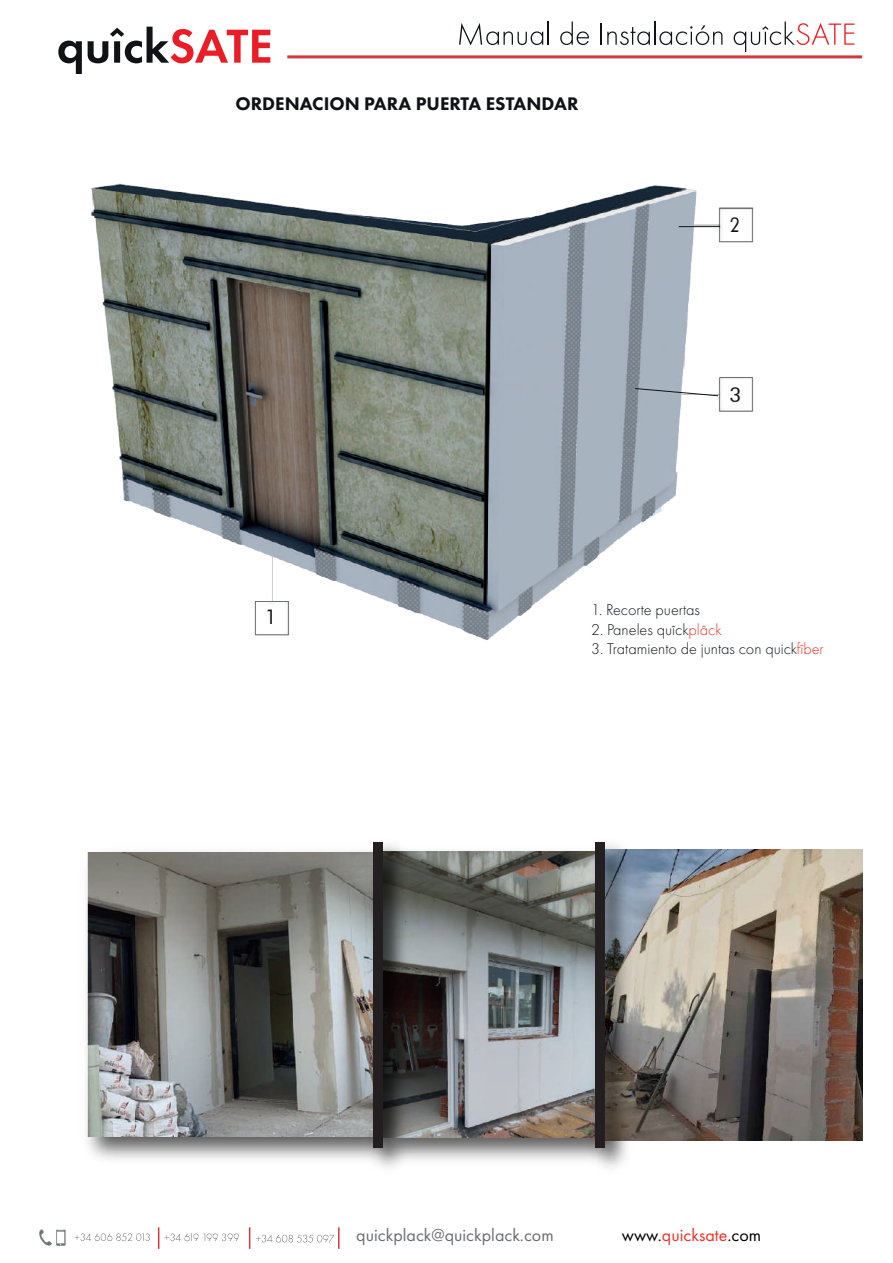
<style>
.page{position:relative;width:893px;height:1263px;background:#fff}
.page>*{position:absolute;margin:0;border:0;box-sizing:border-box;transform-origin:0 0}
.t1{font:20.4px "Futura BT";color:#101315}
.t2{font:20.4px "Futura BT";color:#101315;scale:.85 1}
.t3{font:800 18.9px "Futura PT";color:#101315}
.t4{font:18px "Futura PT";color:#6c6d70}
.t5{font:18px "Futura PT";color:#ec322a}
.t6{font:300 16.2px "Futura PT";color:#101315}
.s1{color:#ec322a}
.s2{color:#000001}
</style>
<div class="page">
<img style="left:416px;top:851px;width:168px;height:309px">
<img style="left:416px;top:852px;width:168px;height:285px">
<img style="left:91px;top:183px;width:663px;height:457px">
<svg style="left:635px;top:388px;width:83px;height:8px"></svg>
<hr style="left:679px;top:226px;width:41px;height:1px;background:#101315">
<img style="left:87px;top:852px;width:274px;height:308px">
<img style="left:88px;top:852px;width:273px;height:285px">
<hr style="left:287px;top:55px;width:575px;height:3px;background:#d2383c">
<svg style="left:58px;top:41px;width:24px;height:33px"></svg>
<svg style="left:88px;top:27px;width:182px;height:36px"></svg>
<svg style="left:459px;top:22px;width:90px;height:23px"></svg>
<svg style="left:560px;top:22px;width:29px;height:23px"></svg>
<svg style="left:601px;top:24px;width:49px;height:21px"></svg>
<hr style="left:654px;top:22px;width:2px;height:23px;background:#101315">
<svg style="left:659px;top:25px;width:63px;height:20px"></svg>
<svg style="left:734px;top:22px;width:120px;height:30px"></svg>
<svg style="left:249px;top:1227px;width:1px;height:22px"></svg>
<hr style="left:338px;top:1227px;width:2px;height:22px;background:#d2383c">
<img style="left:39px;top:1229px;width:13px;height:16px">
<img style="left:56px;top:1229px;width:10px;height:17px">
<svg style="left:75px;top:1227px;width:164px;height:22px"></svg>
<svg style="left:256px;top:1234px;width:78px;height:9px"></svg>
<img style="left:361px;top:842px;width:55px;height:326px">
<div style="left:373px;top:843px;width:9px;height:305px;background:#231f20"></div>
<img style="left:638px;top:849px;width:225px;height:291px">
<img style="left:584px;top:842px;width:54px;height:326px">
<div style="left:596px;top:843px;width:9px;height:305px;background:#231f20"></div>
<p class="t3" style="left:235px;top:92px;width:345px">ORDENACION PARA PUERTA ESTANDAR</p>
<p class="t2" style="left:730px;top:212px;width:14px">2</p>
<p class="t1" style="left:729px;top:382px;width:13px">3</p>
<p class="t1" style="left:265px;top:604px;width:13px">1</p>
<p class="t6" style="left:591px;top:600px;width:110px">1. Recorte puertas</p>
<p class="t6" style="left:591px;top:620px;width:132px">2. Paneles quîck<span class="s1">plâck</span></p>
<p class="t6" style="left:591px;top:639px;width:234px">3. Tratamiento de juntas con quick<span class="s1">fîber</span></p>
<p class="t4" style="left:356px;top:1224px;width:199px">quickplack@quickplack.com</p>
<p class="t5" style="left:622px;top:1224px;width:141px"><span class="s2">www.</span>quicksate<span class="s2">.com</span></p>
</div>
